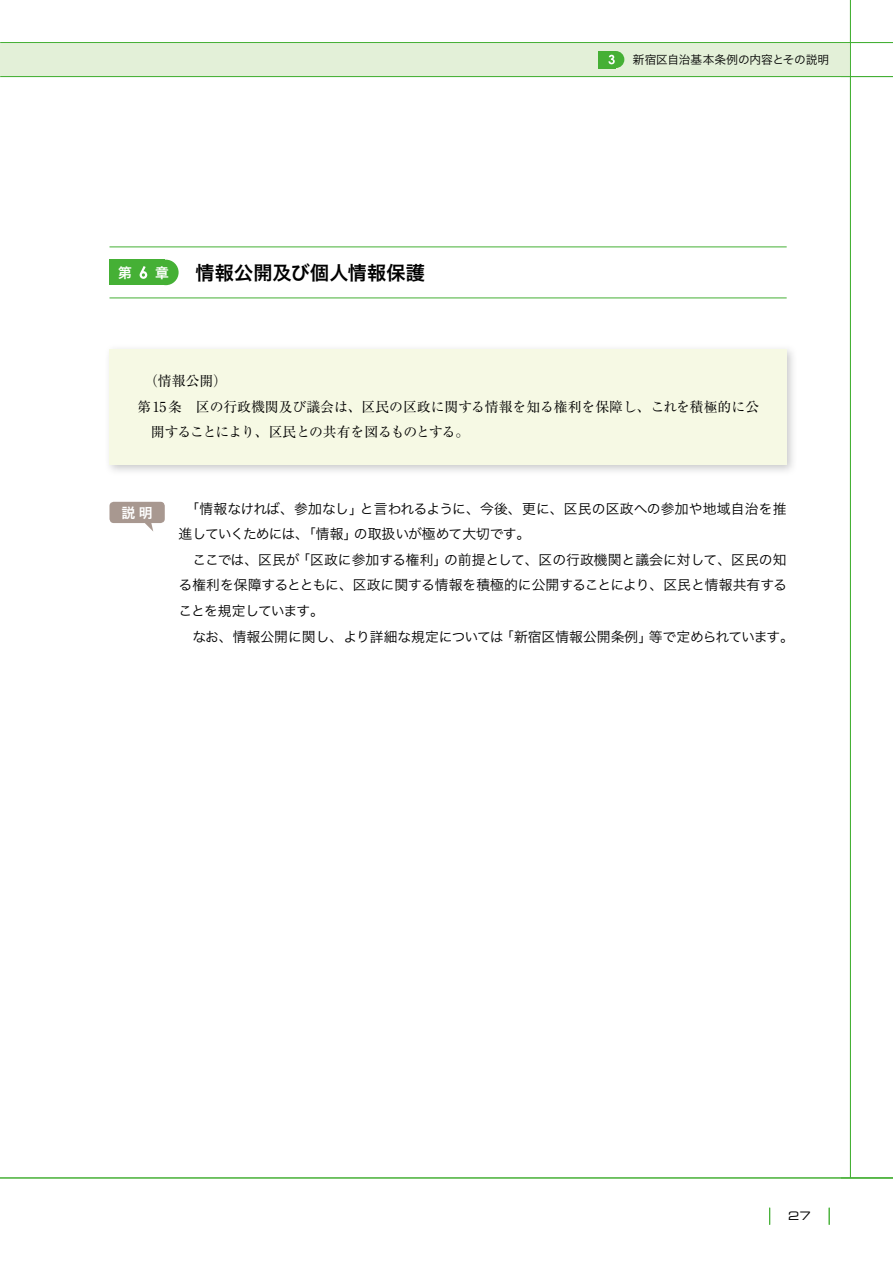
<style>
.page{position:relative;width:893px;height:1263px;background:#fff}
.page>*{position:absolute;margin:0;border:0;box-sizing:border-box;transform-origin:0 0}
.t1{font:19.2px "Hira Kaku Pro N W6";letter-spacing:.01em;color:#000}
.t2{font:13.8px/25.5px "Hira Kaku Pro N W3";color:#000}
.t3{font:13.8px "Ryumin Pro";color:#000}
.t4{font:13.8px "Hira Kaku Pro N W3";letter-spacing:-.08em;color:#000}
.t5{font:13.8px "Ryumin Pro";letter-spacing:-.08em;color:#000}
.t6{font:13.8px "Hira Kaku Pro N W6";color:#fff}
.t7{font:13.8px "Hira Kaku Pro W6";color:#fff}
.t8{font:11.7px "Hira Kaku Pro N W3";letter-spacing:-.01em;color:#000}
.t9{font:11.7px "Eurostile LT Std Ex 2";color:#000}
</style>
<div class="page">
<div style="left:0;top:43px;width:850px;height:34px;background:#e3f0d8"></div>
<hr style="left:0;top:1178px;width:893px;height:1px;background:#45b035">
<hr style="left:0;top:76px;width:893px;height:1px;background:#45b035">
<hr style="left:0;top:42px;width:893px;height:1px;background:#45b035">
<hr style="left:850px;top:0;width:1px;height:1178px;background:#45b035">
<svg style="left:769px;top:1208px;width:1px;height:17px"></svg>
<svg style="left:829px;top:1208px;width:1px;height:17px"></svg>
<div style="left:607px;top:51px;width:17px;height:17px;background:#45b035;border-radius:50%"></div>
<div style="left:599px;top:51px;width:17px;height:17px;background:#45b035"></div>
<svg style="left:608px;top:55px;width:7px;height:9px"></svg>
<div style="left:153px;top:260px;width:26px;height:25px;background:#45b035;border-radius:50%"></div>
<div style="left:109px;top:260px;width:56px;height:25px;background:#45b035"></div>
<svg style="left:140px;top:266px;width:7px;height:13px"></svg>
<hr style="left:109px;top:247px;width:678px;height:1px;background:#45b035">
<hr style="left:109px;top:298px;width:678px;height:1px;background:#45b035">
<div style="left:109px;top:349px;width:678px;height:116px;background:#f6f9e4"></div>
<svg style="left:109px;top:502px;width:56px;height:29px"></svg>
<p class="t6" style="left:118px;top:260px;width:15px">第</p>
<p class="t6" style="left:155px;top:260px;width:15px">章</p>
<h1 class="t1" style="left:196px;top:255px;width:231px">情報公開及び個人情報保護</h1>
<p class="t8" style="left:633px;top:49px;width:198px">新宿区自治基本条例の内容とその説明</p>
<p class="t3" style="left:144px;top:370px;width:84px">（情報公開(</p>
<p class="t3" style="left:137px;top:396px;width:623px">第15条　区の行政機関及び議会は、区民の区政に関する情報を知る権利を保障し、これを積極的に公</p>
<p class="t5" style="left:151px;top:421px;width:320px">開することにより、区民との共有を図るものとする。</p>
<p class="t7" style="left:121px;top:500px;width:33px">説明</p>
<p class="t2" style="left:354px;top:495px;width:178px;text-indent:-168px">「情報なければ、参加なし」<br>の取扱いが極めて大切です。</p>
<p class="t2" style="left:360px;top:495px;width:429px">と言われるように、今後、更に、区民の区政への参加や地域自治を推</p>
<p class="t4" style="left:179px;top:522px;width:180px">進していくためには、「情報」</p>
<p class="t2" style="left:192px;top:546px;width:109px">ここでは、区民が</p>
<p class="t2" style="left:179px;top:572px;width:610px">る権利を保障するとともに、区政に関する情報を積極的に公開することにより、区民と情報共有する</p>
<p class="t4" style="left:179px;top:598px;width:147px">ことを規定しています。</p>
<p class="t4" style="left:649px;top:624px;width:147px">等で定められています。</p>
<p class="t2" style="left:444px;top:546px;width:344px">の前提として、区の行政機関と議会に対して、区民の知</p>
<p class="t2" style="left:296px;top:546px;width:153px">「区政に参加する権利」</p>
<p class="t2" style="left:500px;top:623px;width:154px">「新宿区情報公開条例」</p>
<p class="t2" style="left:192px;top:623px;width:313px">なお、情報公開に関し、より詳細な規定については</p>
<p class="t9" style="left:788px;top:1208px;width:24px">27</p>
</div>
